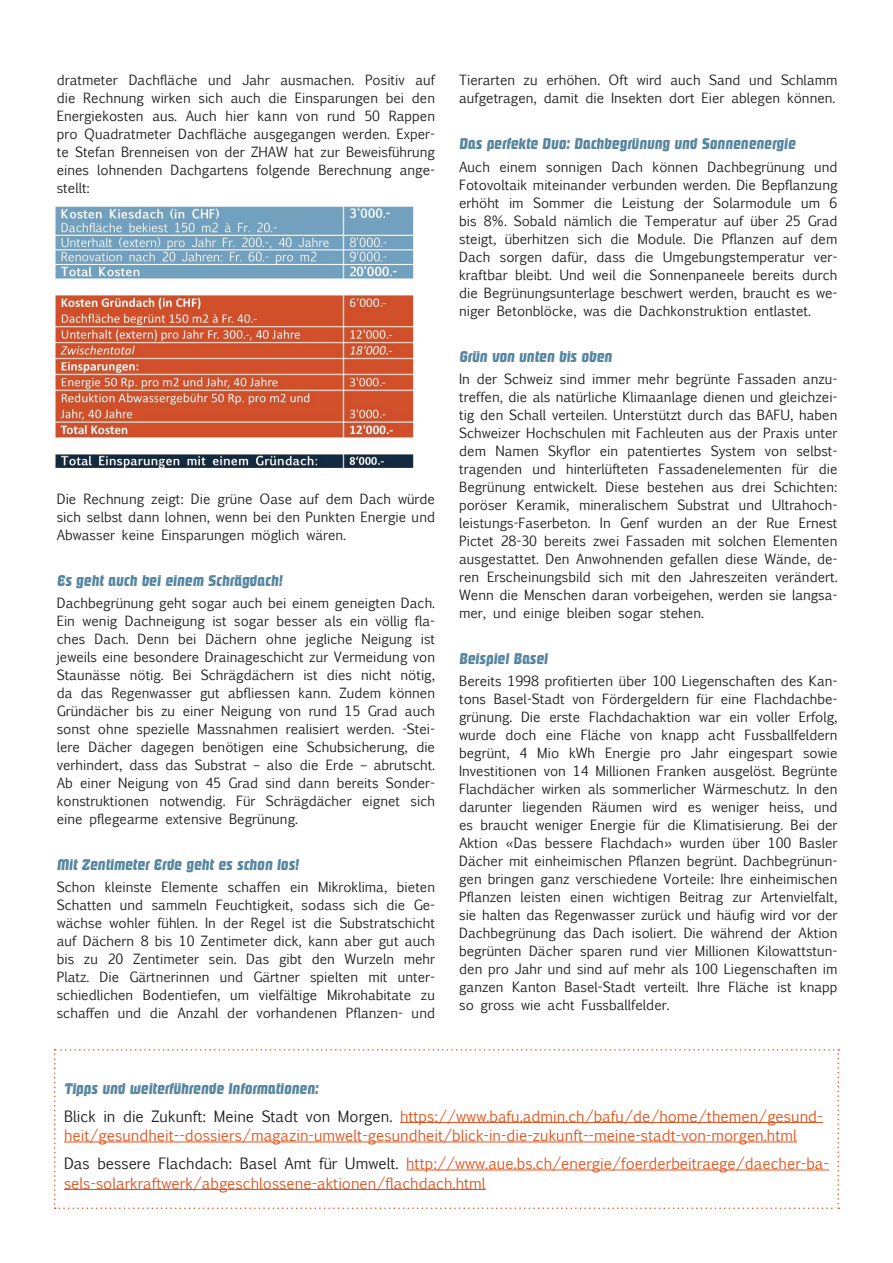
<style>
.page{position:relative;width:893px;height:1263px;background:#fff}
.page>*{position:absolute;margin:0;border:0;box-sizing:border-box;transform-origin:0 0}
.t1{font:15px/19.5px "Euphemia UCAS";color:#e1541e}
.t2{font:italic 700 15px "Pasadena";color:#57869f}
.t3{font:13.5px/18px "Euphemia UCAS";color:#231f20;text-align:justify}
.s1{color:#231f20}
</style>
<div class="page">
<svg style="left:54px;top:1049px;width:785px;height:160px"></svg>
<img style="left:54px;top:206px;width:361px;height:262px">
<p class="t3" style="left:57px;top:71px;width:380px">dratmeter Dachfläche und Jahr ausmachen. Positiv auf die Rechnung wirken sich auch die Einsparungen bei den Energiekosten aus. Auch hier kann von rund 50 Rappen pro Quadratmeter Dachfläche ausgegangen werden. Exper&shy;te Stefan Brenneisen von der ZHAW hat zur Beweisführung eines lohnenden Dachgartens folgende Berechnung ange&shy;stellt:</p>
<p class="t3" style="left:57px;top:490px;width:380px">Die Rechnung zeigt: Die grüne Oase auf dem Dach würde sich selbst dann lohnen, wenn bei den Punkten Energie und Abwasser keine Einsparungen möglich wären.</p>
<p class="t2" style="left:57px;top:572px;width:227px">Es geht auch bei einem Schrägdach!</p>
<p class="t3" style="left:57px;top:594px;width:380px">Dachbegrünung geht sogar auch bei einem geneigten Dach.<br>Ein wenig Dachneigung ist sogar besser als ein völlig fla&shy;ches Dach. Denn bei Dächern ohne jegliche Neigung ist jeweils eine besondere Drainageschicht zur Vermeidung von Staunässe nötig. Bei Schrägdächern ist dies nicht nötig, da das Regenwasser gut abfliessen kann. Zudem können Gründächer bis zu einer Neigung von rund 15 Grad auch sonst ohne spezielle Massnahmen realisiert werden. -Stei&shy;lere Dächer dagegen benötigen eine Schubsicherung, die verhindert, dass das Substrat – also die Erde – abrutscht.<br>Ab einer Neigung von 45 Grad sind dann bereits Sonder&shy;konstruktionen notwendig. Für Schrägdächer eignet sich eine pflegearme extensive Begrünung.</p>
<p class="t2" style="left:57px;top:856px;width:244px">Mit Zentimeter Erde geht es schon los!</p>
<p class="t3" style="left:57px;top:878px;width:380px">Schon kleinste Elemente schaffen ein Mikroklima, bieten Schatten und sammeln Feuchtigkeit, sodass sich die Ge&shy;wächse wohler fühlen. In der Regel ist die Substratschicht auf Dächern 8 bis 10 Zentimeter dick, kann aber gut auch bis zu 20 Zentimeter sein. Das gibt den Wurzeln mehr Platz. Die Gärtnerinnen und Gärtner spielten mit unter&shy;schiedlichen Bodentiefen, um vielfältige Mikrohabitate zu schaffen und die Anzahl der vorhandenen Pflanzen- und</p>
<p class="t3" style="left:459px;top:71px;width:380px">Tierarten zu erhöhen. Oft wird auch Sand und Schlamm aufgetragen, damit die Insekten dort Eier ablegen können.</p>
<p class="t2" style="left:459px;top:135px;width:338px">Das perfekte Duo: Dachbegrünung und Sonnenenergie</p>
<p class="t3" style="left:459px;top:158px;width:380px">Auch einem sonnigen Dach können Dachbegrünung und Fotovoltaik miteinander verbunden werden. Die Bepflanzung erhöht im Sommer die Leistung der Solarmodule um 6 bis 8%. Sobald nämlich die Temperatur auf über 25 Grad steigt, überhitzen sich die Module. Die Pflanzen auf dem Dach sorgen dafür, dass die Umgebungstemperatur ver&shy;kraftbar bleibt. Und weil die Sonnenpaneele bereits durch die Begrünungsunterlage beschwert werden, braucht es we&shy;niger Betonblöcke, was die Dachkonstruktion entlastet.</p>
<p class="t2" style="left:459px;top:348px;width:154px">Grün von unten bis oben</p>
<p class="t3" style="left:459px;top:370px;width:380px">In der Schweiz sind immer mehr begrünte Fassaden anzu&shy;treffen, die als natürliche Klimaanlage dienen und gleichzei&shy;tig den Schall verteilen. Unterstützt durch das BAFU, haben Schweizer Hochschulen mit Fachleuten aus der Praxis unter dem Namen Skyflor ein patentiertes System von selbst&shy;tragenden und hinterlüfteten Fassadenelementen für die Begrünung entwickelt. Diese bestehen aus drei Schichten: poröser Keramik, mineralischem Substrat und Ultrahoch&shy;leistungs-Faserbeton. In Genf wurden an der Rue Ernest Pictet 28-30 bereits zwei Fassaden mit solchen Elementen ausgestattet. Den Anwohnenden gefallen diese Wände, de&shy;ren Erscheinungsbild sich mit den Jahreszeiten verändert.<br>Wenn die Menschen daran vorbeigehen, werden sie langsa&shy;mer, und einige bleiben sogar stehen.</p>
<p class="t2" style="left:459px;top:650px;width:90px">Beispiel Basel</p>
<p class="t3" style="left:459px;top:672px;width:380px">Bereits 1998 profitierten über 100 Liegenschaften des Kan&shy;tons Basel-Stadt von Fördergeldern für eine Flachdachbe&shy;grünung. Die erste Flachdachaktion war ein voller Erfolg, wurde doch eine Fläche von knapp acht Fussballfeldern begrünt, 4 Mio kWh Energie pro Jahr eingespart sowie Investitionen von 14 Millionen Franken ausgelöst. Begrünte Flachdächer wirken als sommerlicher Wärmeschutz. In den darunter liegenden Räumen wird es weniger heiss, und es braucht weniger Energie für die Klimatisierung. Bei der Aktion «Das bessere Flachdach» wurden über 100 Basler Dächer mit einheimischen Pflanzen begrünt. Dachbegrünun&shy;gen bringen ganz verschiedene Vorteile: Ihre einheimischen Pflanzen leisten einen wichtigen Beitrag zur Artenvielfalt, sie halten das Regenwasser zurück und häufig wird vor der Dachbegrünung das Dach isoliert. Die während der Aktion begrünten Dächer sparen rund vier Millionen Kilowattstun&shy;den pro Jahr und sind auf mehr als 100 Liegenschaften im ganzen Kanton Basel-Stadt verteilt. Ihre Fläche ist knapp so gross wie acht Fussballfelder.</p>
<p class="t2" style="left:64px;top:1080px;width:256px">Tipps und weiterführende Informationen:</p>
<p class="t1" style="left:64px;top:1106px;width:760px"><span class="s1">Blick in die Zukunft: Meine Stadt von Morgen.</span> https://www.bafu.admin.ch/bafu/de/home/themen/gesund&shy;heit/gesundheit--dossiers/magazin-umwelt-gesundheit/blick-in-die-zukunft--meine-stadt-von-morgen.html</p>
<p class="t1" style="left:64px;top:1154px;width:766px"><span class="s1">Das bessere Flachdach: Basel Amt für Umwelt.</span> http://www.aue.bs.ch/energie/foerderbeitraege/daecher-ba&shy;sels-solarkraftwerk/abgeschlossene-aktionen/flachdach.html</p>
</div>
